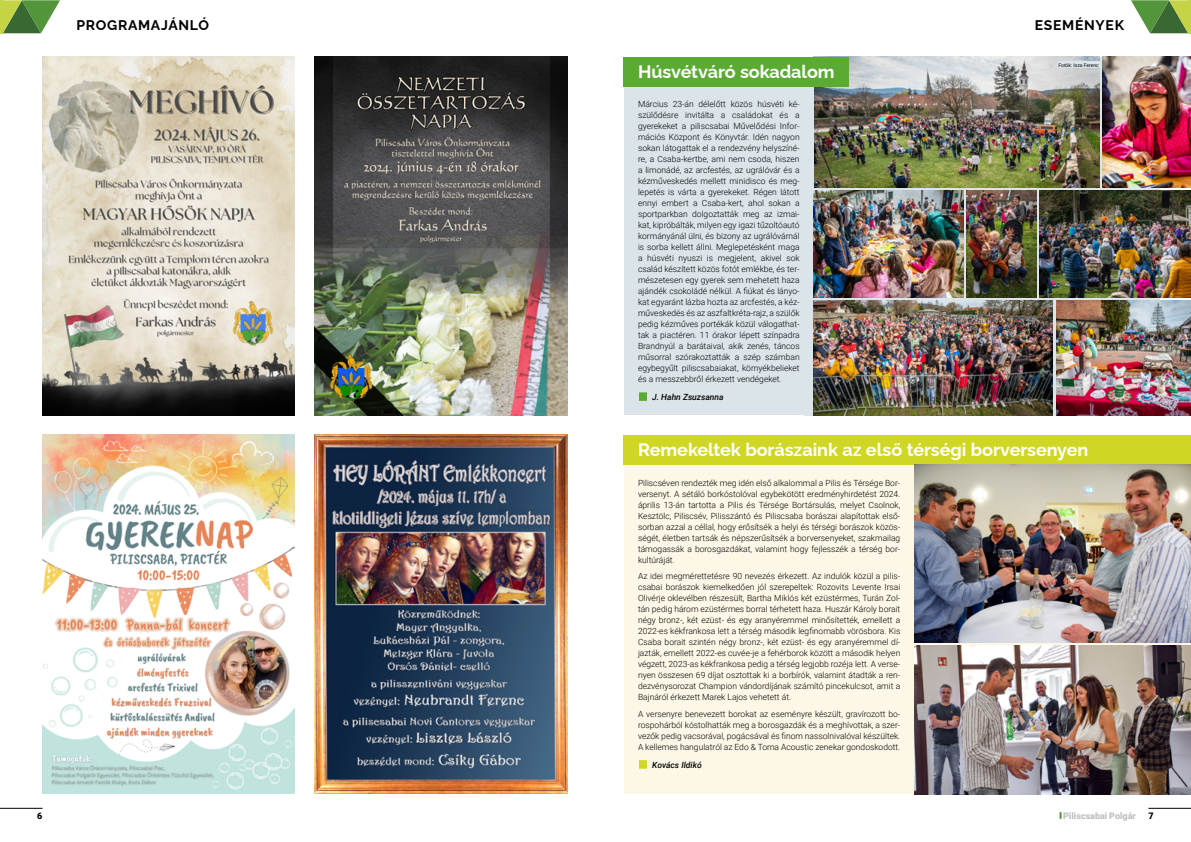
<style>
.page{position:relative;width:1191px;height:842px;background:#fff}
.page>*{position:absolute;margin:0;border:0;box-sizing:border-box;transform-origin:0 0}
.t1{font:700 18px "Raleway";letter-spacing:-.005em;color:#fff}
.t2{font:700 14px "Raleway";letter-spacing:.05em;color:#000}
.t3{font:900 9px "Roboto";color:#c1c0c0}
.t4{font:900 9px "Roboto";color:#000}
.t5{font:300 8.5px/11px "Roboto";color:#000;text-align:justify}
.t6{font:italic 500 8.5px "Roboto";color:#000}
.t7{font:5px "Roboto";color:#000}
</style>
<div class="page">
<svg style="left:0;top:0;width:60px;height:33px;background:#7fa65b"></svg>
<svg style="left:1131px;top:0;width:60px;height:33px;background:#7fa65b"></svg>
<hr style="left:1148px;top:808px;width:43px;height:1px;background:#000">
<hr style="left:0;top:808px;width:43px;height:1px;background:#000">
<svg style="left:1059px;top:812px;width:2px;height:7px"></svg>
<img style="left:43px;top:57px;width:252px;height:358px">
<img style="left:43px;top:435px;width:252px;height:359px">
<img style="left:315px;top:57px;width:252px;height:358px">
<img style="left:315px;top:435px;width:252px;height:359px">
<img style="left:814px;top:57px;width:345px;height:358px">
<img style="left:814px;top:57px;width:285px;height:130px">
<div style="left:624px;top:86px;width:190px;height:329px;background:#dbe5e9"></div>
<div style="left:639px;top:392px;width:8px;height:9px;background:#5bab33"></div>
<div style="left:624px;top:57px;width:225px;height:29px;background:#5bab33"></div>
<img style="left:1102px;top:56px;width:89px;height:131px">
<img style="left:813px;top:191px;width:150px;height:106px">
<img style="left:1040px;top:191px;width:151px;height:106px">
<img style="left:966px;top:191px;width:70px;height:106px">
<img style="left:813px;top:301px;width:239px;height:114px">
<img style="left:1056px;top:301px;width:135px;height:114px">
<div style="left:911px;top:595px;width:280px;height:73px;background:linear-gradient(to right,#fcf7e7,#fcf7e7)"></div>
<div style="left:624px;top:465px;width:290px;height:329px;background:#fcf7e7"></div>
<div style="left:639px;top:760px;width:8px;height:9px;background:#cfd724"></div>
<div style="left:624px;top:435px;width:567px;height:30px;background:#cfd724"></div>
<img style="left:914px;top:465px;width:277px;height:177px">
<img style="left:914px;top:645px;width:277px;height:149px">
<div style="left:1057px;top:61px;width:43px;height:7px;background:#dbe5e9"></div>
<h2 class="t2" style="left:76px;top:19px;width:134px">PROGRAMAJÁNLÓ</h2>
<p class="t4" style="left:37px;top:812px;width:7px">6</p>
<h1 class="t1" style="left:638px;top:57px;width:198px">Húsvétváró sokadalom</h1>
<p class="t5" style="left:638px;top:98px;width:163px">Március 23-án délelőtt közös húsvéti ké&shy;szülődésre invitálta a családokat és a gyerekeket a piliscsabai Művelődési Infor&shy;mációs Központ és Könyvtár. Idén nagyon sokan látogattak el a rendezvény helyszíné&shy;re, a Csaba-kertbe, ami nem csoda, hiszen a limonádé, az arcfestés, az ugrálóvár és a kézműveskedés mellett minidisco és meg&shy;lepetés is várta a gyerekeket. Régen látott ennyi embert a Csaba-kert, ahol sokan a sportparkban dolgoztatták meg az izmai&shy;kat, kipróbálták, milyen egy igazi tűzoltóautó kormányánál ülni, és bizony az ugrálóvárnál is sorba kellett állni. Meglepetésként maga a húsvéti nyuszi is megjelent, akivel sok család készített közös fotót emlékbe, és ter&shy;mészetesen egy gyerek sem mehetett haza ajándék csokoládé nélkül. A 昀椀úkat és lányo&shy;kat egyaránt lázba hozta az arcfestés, a kéz&shy;műveskedés és az aszfaltkréta-rajz, a szülők pedig kézműves portékák közül válogathat&shy;tak a piactéren. 11 órakor lépett színpadra Brandnyúl a barátaival, akik zenés, táncos műsorral szórakoztatták a szép számban egybegyűlt piliscsabaiakat, környékbelieket és a messzebbről érkezett vendégeket.</p>
<p class="t6" style="left:652px;top:393px;width:73px">J. Hahn Zsuzsanna</p>
<h2 class="t2" style="left:1034px;top:19px;width:91px">ESEMÉNYEK</h2>
<p class="t7" style="left:1058px;top:63px;width:42px">Fotók: Isza Ferenc</p>
<h1 class="t1" style="left:638px;top:436px;width:452px">Remekeltek borászaink az első térségi borversenyen</h1>
<p class="t5" style="left:638px;top:477px;width:264px">Piliscséven rendezték meg idén első alkalommal a Pilis és Térsége Bor&shy;versenyt. A sétáló borkóstolóval egybekötött eredményhirdetést 2024. április 13-án tartotta a Pilis és Térsége Bortársulás, melyet Csolnok, Kesztölc, Piliscsév, Pilisszántó és Piliscsaba borászai alapítottak első&shy;sorban azzal a céllal, hogy erősítsék a helyi és térségi borászok közös&shy;ségét, életben tartsák és népszerűsítsék a borversenyeket, szakmailag támogassák a borosgazdákat, valamint hogy fejlesszék a térség bor&shy;kultúráját.</p>
<p class="t5" style="left:638px;top:570px;width:264px">Az idei megmérettetésre 90 nevezés érkezett. Az indulók közül a pilis&shy;csabai borászok kiemelkedően jól szerepeltek: Rozovits Levente Irsai Olivérje oklevélben részesült, Bartha Miklós két ezüstérmes, Turán Zol&shy;tán pedig három ezüstérmes borral térhetett haza. Huszár Károly borait négy bronz-, két ezüst- és egy aranyéremmel minősítették, emellett a 2022-es kékfrankosa lett a térség második leg昀椀nomabb vörösbora. Kis Csaba borait szintén négy bronz-, két ezüst- és egy aranyéremmel dí&shy;jazták, emellett 2022-es cuvée-je a fehérborok között a második helyen végzett, 2023-as kékfrankosa pedig a térség legjobb rozéja lett. A verse&shy;nyen összesen 69 díjat osztottak ki a borbírók, valamint átadták a ren&shy;dezvénysorozat Champion vándordíjának számító pincekulcsot, amit a Bajnáról érkezett Marek Lajos vehetett át.</p>
<p class="t5" style="left:638px;top:708px;width:264px">A versenyre benevezett borokat az eseményre készült, gravírozott bo&shy;rospohárból kóstolhatták meg a borosgazdák és a meghívottak, a szer&shy;vezők pedig vacsorával, pogácsával és 昀椀nom nassolnivalóval készültek.<br>A kellemes hangulatról az Edo &amp; Toma Acoustic zenekar gondoskodott.</p>
<p class="t6" style="left:652px;top:758px;width:51px">Kovács Ildikó</p>
<p class="t3" style="left:1063px;top:812px;width:74px">Piliscsabai Polgár</p>
<p class="t4" style="left:1148px;top:812px;width:7px">7</p>
</div>
